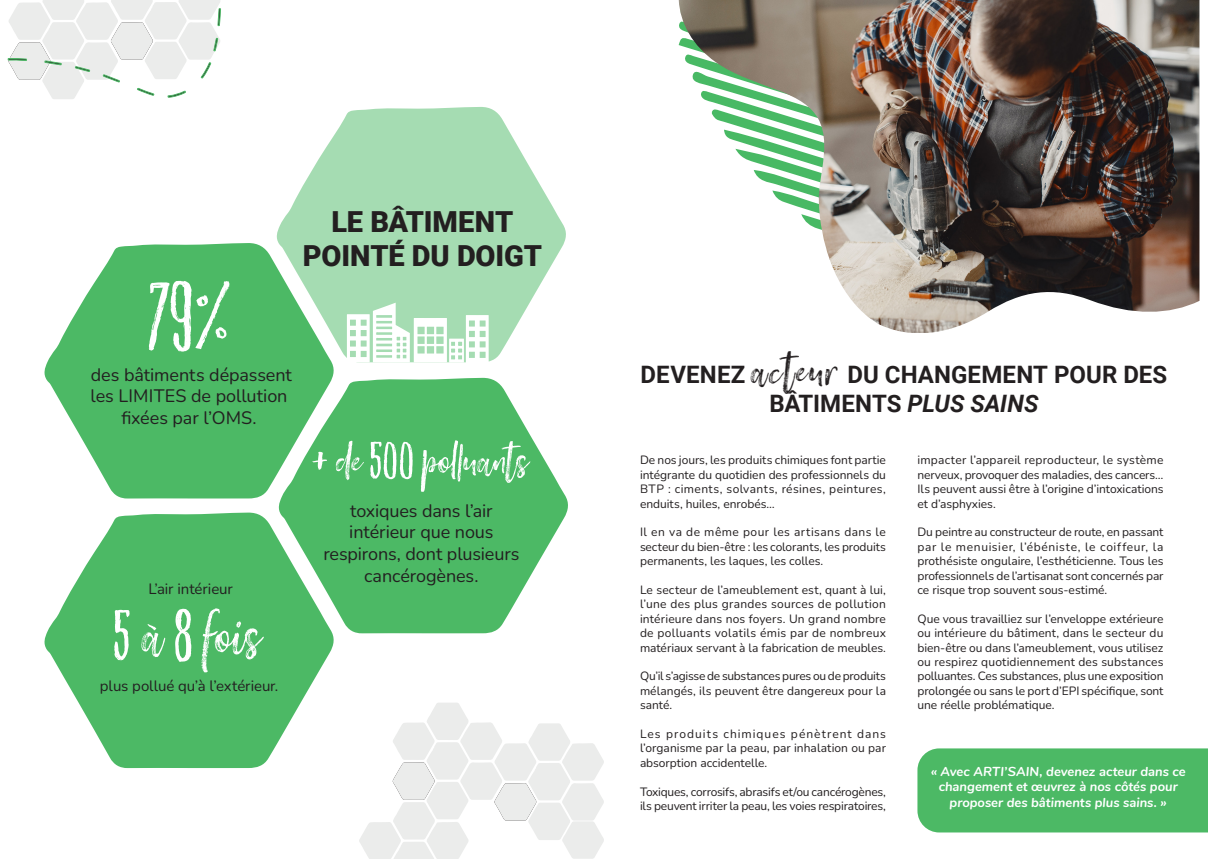
<style>
.page{position:relative;width:1208px;height:859px;background:#fff}
.page>*{position:absolute;margin:0;border:0;box-sizing:border-box;transform-origin:0 0}
.t1{font:900 29px "Roboto";letter-spacing:-.005em;color:#231f20}
.t2{font:700 24px/28.8px "Roboto";letter-spacing:.005em;color:#231f20;text-align:center}
.t3{font:200 18px/21.6px "Nunito";letter-spacing:-.005em;color:#231f20;text-align:center}
.t4{font:200 15px "Nunito";letter-spacing:-.005em;color:#231f20}
.t5{font:italic 700 13px/15.6px "Nunito";letter-spacing:-.005em;color:#fff;text-align:center}
.t6{font:200 12px/14.4px "Nunito";letter-spacing:-.005em;color:#231f20;text-align:justify}
.s1{font-family:"Spoodbrush Two";font-weight:400;font-size:36px}
.s2{font-style:italic}
</style>
<div class="page">
<div style="left:917px;top:748px;width:291px;height:84px;background:#4cb965"></div>
<img style="left:679px;top:0;width:520px;height:333px">
<svg style="left:278px;top:378px;width:290px;height:255px;fill:#4cb965"></svg>
<svg style="left:44px;top:243px;width:291px;height:256px;fill:#4cb965"></svg>
<svg style="left:276px;top:107px;width:290px;height:255px;fill:#a5dcb2"></svg>
<svg style="left:44px;top:512px;width:291px;height:256px;fill:#4cb965"></svg>
<svg style="left:359px;top:703px;width:245px;height:156px"></svg>
<svg style="left:7px;top:0;width:214px;height:99px"></svg>
<svg style="left:149px;top:281px;width:80px;height:71px"></svg>
<svg style="left:312px;top:440px;width:218px;height:52px;background:#6ac57f"></svg>
<svg style="left:114px;top:608px;width:150px;height:64px;background:#6cc580"></svg>
<svg style="left:347px;top:303px;width:142px;height:60px"></svg>
<p class="t1" style="left:331px;top:201px;width:183px">LE BÂTIMENT</p>
<p class="t1" style="left:303px;top:236px;width:241px">POINTÉ DU DOIGT</p>
<p class="t3" style="left:91px;top:363px;width:203px">des bâtiments dépassent les LIMITES de pollution fixées par l’OMS.</p>
<p class="t4" style="left:148px;top:578px;width:86px">L’air intérieur</p>
<p class="t3" style="left:323px;top:499px;width:197px">toxiques dans l’air intérieur que nous respirons, dont plusieurs cancérogènes.</p>
<p class="t4" style="left:100px;top:675px;width:180px">plus pollué qu’à l’extérieur.</p>
<p class="t2" style="left:640px;top:359px;width:528px">DEVENEZ <span class="s1">ACTEUR</span> DU CHANGEMENT POUR DES<br>BÂTIMENTS <span class="s2">PLUS SAINS</span></p>
<p class="t6" style="left:640px;top:452px;width:247px">De nos jours, les produits chimiques font partie intégrante du quotidien des professionnels du BTP : ciments, solvants, résines, peintures, enduits, huiles, enrobés…</p>
<p class="t6" style="left:640px;top:524px;width:247px">Il en va de même pour les artisans dans le secteur du bien-être : les colorants, les produits permanents, les laques, les colles.</p>
<p class="t6" style="left:640px;top:582px;width:247px">Le secteur de l’ameublement est, quant à lui, l’une des plus grandes sources de pollution intérieure dans nos foyers. Un grand nombre de polluants volatils émis par de nombreux matériaux servant à la fabrication de meubles.</p>
<p class="t6" style="left:640px;top:668px;width:247px">Qu’il s’agisse de substances pures ou de produits mélangés, ils peuvent être dangereux pour la santé.</p>
<p class="t6" style="left:640px;top:726px;width:247px">Les produits chimiques pénètrent dans l’organisme par la peau, par inhalation ou par absorption accidentelle.</p>
<p class="t6" style="left:640px;top:784px;width:247px">Toxiques, corrosifs, abrasifs et/ou cancérogènes, ils peuvent irriter la peau, les voies respiratoires,</p>
<p class="t6" style="left:917px;top:452px;width:247px">impacter l’appareil reproducteur, le système nerveux, provoquer des maladies, des cancers… Ils peuvent aussi être à l’origine d’intoxications et d’asphyxies.</p>
<p class="t6" style="left:917px;top:524px;width:247px">Du peintre au constructeur de route, en passant par le menuisier, l’ébéniste, le coiffeur, la prothésiste ongulaire, l’esthéticienne. Tous les professionnels de l’artisanat sont concernés par ce risque trop souvent sous-estimé.</p>
<p class="t6" style="left:917px;top:611px;width:247px">Que vous travailliez sur l’enveloppe extérieure ou intérieure du bâtiment, dans le secteur du bien-être ou dans l’ameublement, vous utilisez ou respirez quotidiennement des substances polluantes. Ces substances, plus une exposition prolongée ou sans le port d’EPI spécifique, sont une réelle problématique.</p>
<p class="t5" style="left:930px;top:763px;width:256px">« Avec ARTI’SAIN, devenez acteur dans ce changement et œuvrez à nos côtés pour proposer des bâtiments plus sains. »</p>
</div>
